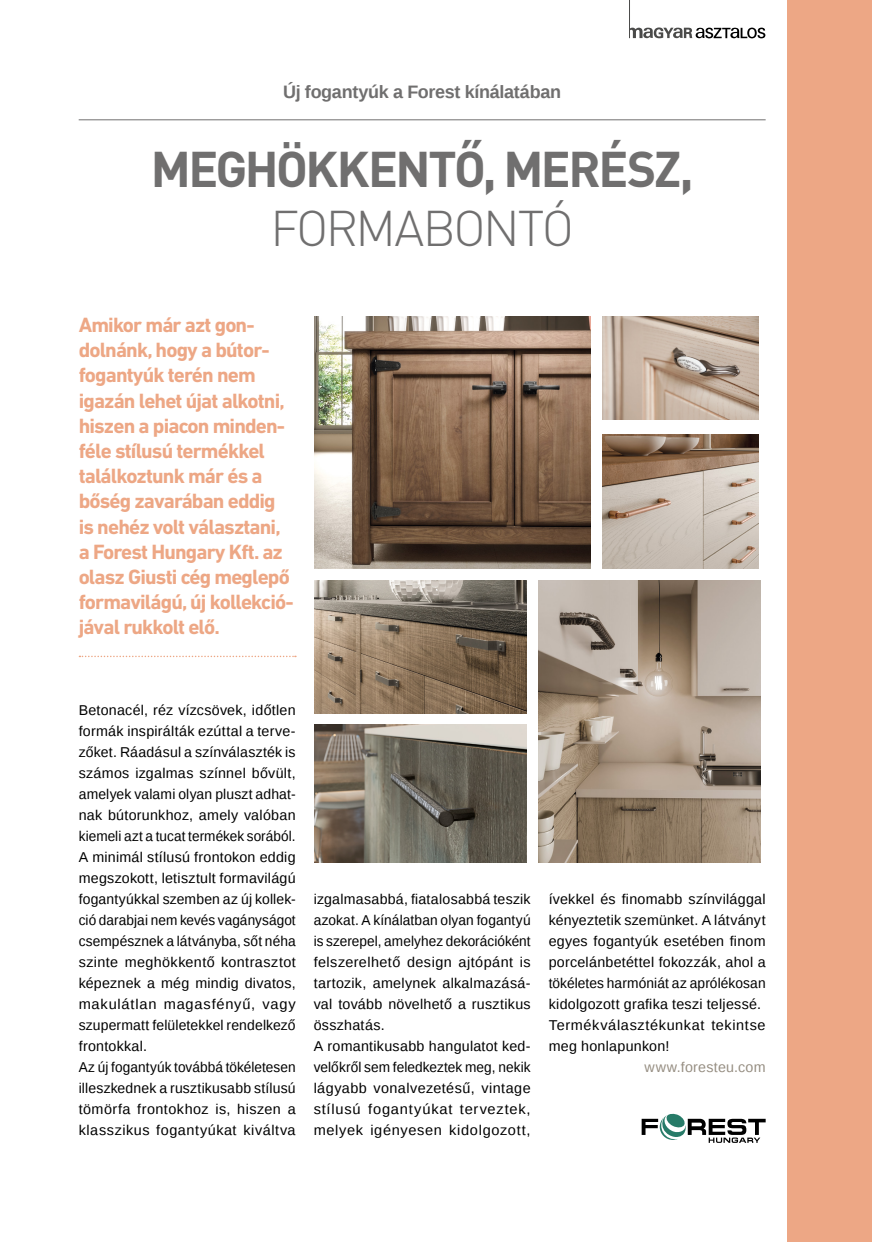
<style>
.page{position:relative;width:872px;height:1242px;background:#fff}
.page>*{position:absolute;margin:0;border:0;box-sizing:border-box;transform-origin:0 0}
.t1{font:700 49.5px "DIN Pro";letter-spacing:-.05em;color:#706f6f}
.t2{font:300 49.5px "DIN Pro";letter-spacing:-.055em;color:#706f6f}
.t3{font:700 21px/25.2px "DIN Next LT Pro";letter-spacing:-.04em;color:#eda785}
.t4{font:700 18px "Liberation Sans";letter-spacing:-.02em;color:#706f6f}
.t5{font:14.25px/21px "Liberation Sans";letter-spacing:.02em;color:#000}
.t6{font:14.25px "Liberation Sans";letter-spacing:.02em;color:#968e82}
</style>
<div class="page">
<div style="left:787px;top:0;width:85px;height:1242px;background:#eda785"></div>
<svg style="left:630px;top:27px;width:135px;height:11px"></svg>
<hr style="left:629px;top:0;width:1px;height:38px;background:#4a4a49">
<svg style="left:79px;top:655px;width:217px;height:2px"></svg>
<hr style="left:79px;top:119px;width:686px;height:1px;background:#706f6f">
<img style="left:315px;top:316px;width:276px;height:252px">
<img style="left:603px;top:316px;width:155px;height:104px">
<img style="left:603px;top:435px;width:155px;height:133px">
<img style="left:315px;top:580px;width:212px;height:134px">
<img style="left:538px;top:580px;width:222px;height:282px">
<img style="left:315px;top:725px;width:212px;height:137px">
<svg style="left:641px;top:1113px;width:124px;height:29px"></svg>
<p class="t4" style="left:283px;top:80px;width:279px">Új fogantyúk a Forest kínálatában</p>
<h1 class="t1" style="left:151px;top:135px;width:544px">MEGHÖKKENTŐ, MERÉSZ,</h1>
<h1 class="t2" style="left:270px;top:194px;width:305px">FORMABONTÓ</h1>
<p class="t3" style="left:79px;top:312px;width:216px">Amikor már azt gon&shy;dolnánk, hogy a bútor&shy;fogantyúk terén nem igazán lehet újat alkotni, hiszen a piacon minden&shy;féle stílusú termékkel találkoztunk már és a bőség zavarában eddig is nehéz volt választani, a Forest Hungary Kft. az olasz Giusti cég meglepő formavilágú, új kollekció&shy;jával rukkolt elő.</p>
<p class="t5" style="left:79px;top:700px;width:218px">Betonacél, réz vízcsövek, időtlen formák inspirálták ezúttal a terve&shy;zőket. Ráadásul a színválaszték is számos izgalmas színnel bővült, amelyek valami olyan pluszt adhat&shy;nak bútorunkhoz, amely valóban kiemeli azt a tucat termékek sorából.<br>A minimál stílusú frontokon eddig megszokott, letisztult formavilágú fogantyúkkal szemben az új kollek&shy;ció darabjai nem kevés vagányságot csempésznek a látványba, sőt néha szinte meghökkentő kontrasztot képeznek a még mindig divatos, makulátlan magasfényű, vagy szupermatt felületekkel rendelkező frontokkal.<br>Az új fogantyúk továbbá tökéletesen illeszkednek a rusztikusabb stílusú tömörfa frontokhoz is, hiszen a klasszikus fogantyúkat kiváltva</p>
<p class="t5" style="left:314px;top:889px;width:218px">izgalmasabbá, fiatalosabbá teszik azokat. A kínálatban olyan fogantyú is szerepel, amelyhez dekorációként felszerelhető design ajtópánt is tartozik, amelynek alkalmazásá&shy;val tovább növelhető a rusztikus összhatás.<br>A romantikusabb hangulatot ked&shy;velőkről sem feledkeztek meg, nekik lágyabb vonalvezetésű, vintage stílusú fogantyúkat terveztek, melyek igényesen kidolgozott,</p>
<p class="t5" style="left:548px;top:889px;width:218px">ívekkel és finomabb színvilággal kényeztetik szemünket. A látványt egyes fogantyúk esetében finom porcelánbetéttel fokozzák, ahol a tökéletes harmóniát az aprólékosan kidolgozott grafika teszi teljessé.<br>Termékválasztékunkat tekintse meg honlapunkon!</p>
<p class="t6" style="left:644px;top:1059px;width:123px">www.foresteu.com</p>
</div>
